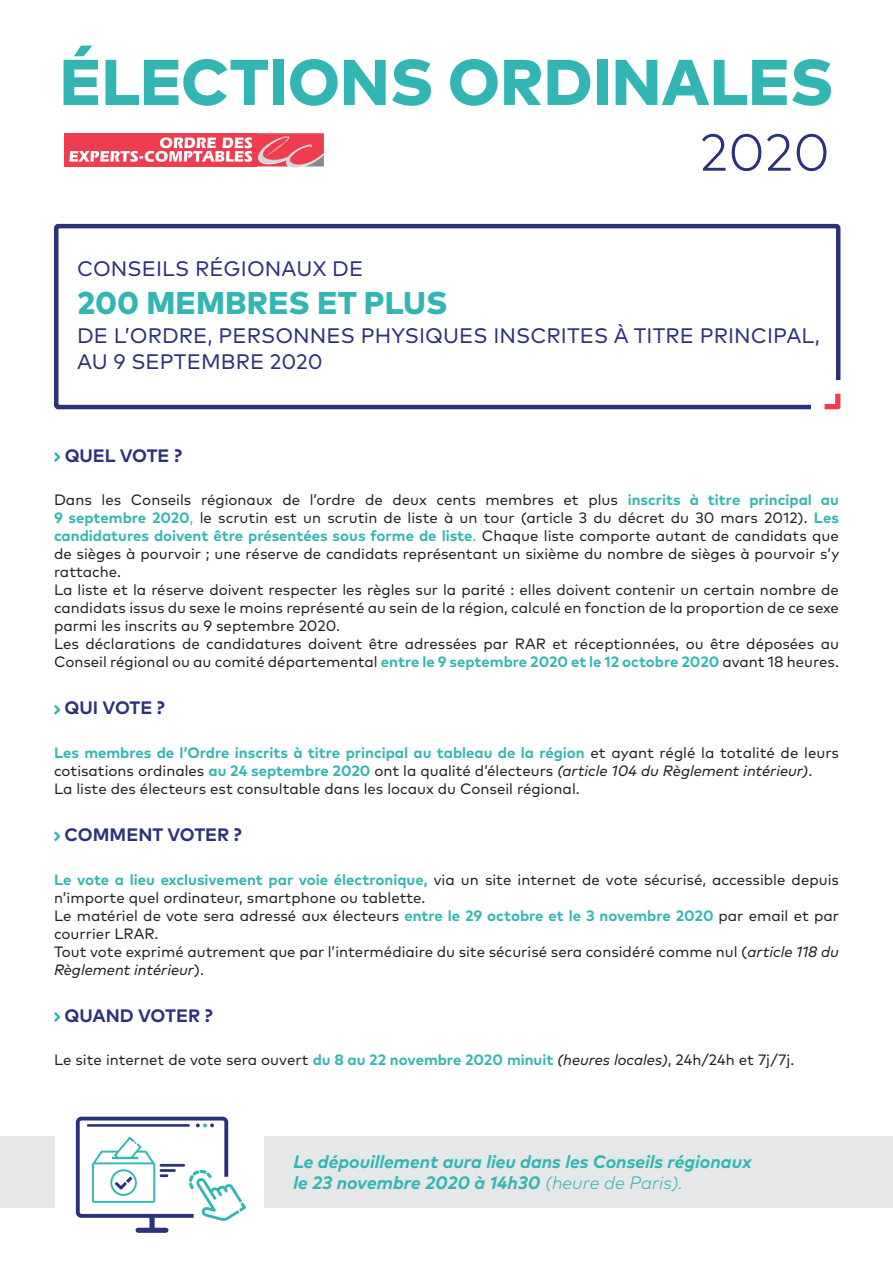
<style>
.page{position:relative;width:893px;height:1263px;background:#fff}
.page>*{position:absolute;margin:0;border:0;box-sizing:border-box;transform-origin:0 0}
.t1{font:800 64.5px "Mark Pro";color:#33b6b3}
.t2{font:300 52.05px "Mark Pro";color:#2c317b}
.t3{font:800 31.5px "Mark Pro";letter-spacing:.005em;color:#33b6b3}
.t4{font:21px "Mark Pro";letter-spacing:.005em;color:#2c317b}
.t5{font:italic 700 18px/21.6px "Mark Pro";color:#33b6b3}
.inter{font:700 18px "Mark Pro";color:#2c317b}
.t6{font:15px/18px "Mark Pro";color:#231f20}
.t7{font:700 15px/18px "Mark Pro";color:#33b6b3}
.s1{font-weight:700;color:#33b6b3}
.s2{color:#33b6b3}
.s3{font-weight:400;color:#231f20}
.s4{font-weight:400;font-style:italic;color:#231f20}
.s5{font-style:italic}
.s6{font-weight:300}
</style>
<div class="page">
<div style="left:264px;top:1136px;width:629px;height:71px;background:#e6e7e9"></div>
<div style="left:0;top:1136px;width:54px;height:71px;background:#e6e7e9"></div>
<div style="left:54px;top:224px;width:786px;height:185px;border:4px solid #2c317b;border-radius:2px"></div>
<div style="left:64px;top:133px;width:193px;height:33px;background:#ee3d50"></div>
<svg style="left:69px;top:133px;width:261px;height:35px"></svg>
<div style="left:811px;top:380px;width:43px;height:43px;background:#fff"></div>
<svg style="left:825px;top:394px;width:15px;height:15px"></svg>
<svg style="left:54px;top:452px;width:6px;height:10px"></svg>
<svg style="left:54px;top:705px;width:6px;height:10px"></svg>
<svg style="left:54px;top:831px;width:6px;height:10px"></svg>
<svg style="left:54px;top:1012px;width:6px;height:10px"></svg>
<div style="left:149px;top:1217px;width:6px;height:12px;background:#2c317b"></div>
<div style="left:138px;top:1228px;width:28px;height:5px;background:#2c317b"></div>
<svg style="left:75px;top:1116px;width:171px;height:105px"></svg>
<p class="t1" style="left:59px;top:33px;width:775px">ÉLECTIONS ORDINALES</p>
<p class="t2" style="left:700px;top:113px;width:132px">2020</p>
<p class="t4" style="left:77px;top:253px;width:288px">CONSEILS RÉGIONAUX DE</p>
<p class="t3" style="left:77px;top:279px;width:372px">200 MEMBRES ET PLUS</p>
<p class="t4" style="left:77px;top:320px;width:744px">DE L’ORDRE, PERSONNES PHYSIQUES INSCRITES À TITRE PRINCIPAL,</p>
<p class="t4" style="left:77px;top:345px;width:247px">AU 9 SEPTEMBRE 2020</p>
<p class="inter" style="left:65px;top:442px;width:119px">QUEL VOTE ?</p>
<p class="t6" style="left:54px;top:490px;width:787px;text-align:justify">Dans les Conseils régionaux de l’ordre de deux cents membres et plus <span class="s1">inscrits à titre principal au 9 septembre 2020</span><span class="s2">,</span> le scrutin est un scrutin de liste à un tour (article 3 du décret du 30 mars 2012). <span class="s1">Les candidatures doivent être présentées sous forme de liste</span><span class="s2">.</span> Chaque liste comporte autant de candidats que de sièges à pourvoir ; une réserve de candidats représentant un sixième du nombre de sièges à pourvoir s’y rattache.</p>
<p class="t6" style="left:54px;top:580px;width:786px;text-align:justify">La liste et la réserve doivent respecter les règles sur la parité : elles doivent contenir un certain nombre de candidats issus du sexe le moins représenté au sein de la région, calculé en fonction de la proportion de ce sexe parmi les inscrits au 9 septembre 2020.</p>
<p class="t6" style="left:54px;top:634px;width:786px">Les déclarations de candidatures doivent être adressées par RAR et réceptionnées, ou être déposées au<br>Conseil régional ou au comité départemental <span class="s1">entre le 9 septembre 2020 et le 12 octobre 2020</span> avant 18 heures.</p>
<p class="inter" style="left:65px;top:694px;width:102px">QUI VOTE ?</p>
<p class="t7" style="left:54px;top:742px;width:786px">Les membres de l’Ordre inscrits à titre principal au tableau de la région <span class="s3">et ayant réglé la totalité de leurs cotisations ordinales</span> au 24 septembre 2020 <span class="s3">ont la qualité d’électeurs</span> <span class="s4">(article 104 du Règlement intérieur)</span><span class="s3">.</span></p>
<p class="t6" style="left:54px;top:778px;width:527px">La liste des électeurs est consultable dans les locaux du Conseil régional.</p>
<p class="inter" style="left:65px;top:821px;width:179px">COMMENT VOTER ?</p>
<p class="t6" style="left:54px;top:869px;width:786px"><span class="s1">Le vote a lieu exclusivement par voie électronique,</span> via un site internet de vote sécurisé, accessible depuis n’importe quel ordinateur, smartphone ou tablette.</p>
<p class="t6" style="left:54px;top:905px;width:787px">Le matériel de vote sera adressé aux électeurs <span class="s1">entre le 29 octobre et le 3 novembre 2020</span> par email et par courrier LRAR.</p>
<p class="t6" style="left:54px;top:941px;width:786px">Tout vote exprimé autrement que par l’intermédiaire du site sécurisé sera considéré comme nul (<span class="s5">article 118 du<br>Règlement intérieur</span>).</p>
<p class="inter" style="left:65px;top:1002px;width:150px">QUAND VOTER ?</p>
<p class="t6" style="left:54px;top:1050px;width:742px">Le site internet de vote sera ouvert <span class="s1">du 8 au 22 novembre 2020 minuit</span> <span class="s5">(heures locales)</span>, 24h/24h et 7j/7j.</p>
<p class="t5" style="left:293px;top:1149px;width:460px">Le dépouillement aura lieu dans les Conseils régionaux le 23 novembre 2020 à 14h30 <span class="s6">(heure de Paris).</span></p>
</div>
